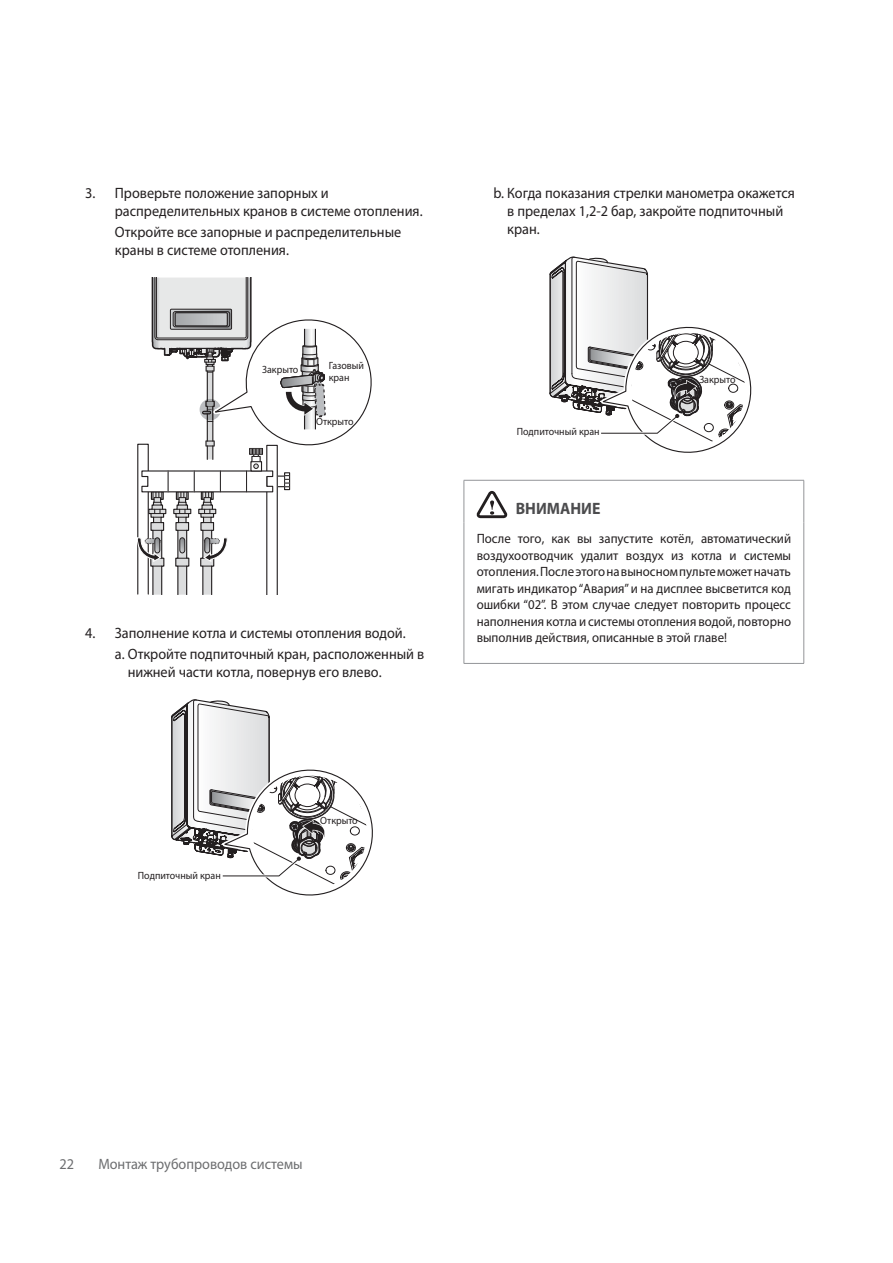
<style>
.page{position:relative;width:893px;height:1263px;background:#fff}
.page>*{position:absolute;margin:0;border:0;box-sizing:border-box;transform-origin:0 0}
.t1{font:700 16.5px "Myriad Pro";color:#4c4c4e;scale:.95 1}
.t2{font:15px/18px "Myriad Pro";color:#231f20;scale:.95 1}
.t3{font:15px "Myriad Pro";color:#6d6e70;scale:.95 1}
.t4{font:13.5px/16.5px "Myriad Pro";color:#231f20;text-align:justify;scale:.95 1}
.t5{font:10.5px/12px "Myriad Pro";color:#231f20;scale:.95 1}
</style>
<div class="page">
<svg style="left:137px;top:278px;width:235px;height:317px"></svg>
<svg style="left:171px;top:699px;width:202px;height:197px"></svg>
<svg style="left:549px;top:257px;width:203px;height:196px"></svg>
<hr style="left:463px;top:480px;width:341px;height:1px;background:#939598">
<hr style="left:463px;top:481px;width:1px;height:41px;background:#939598">
<hr style="left:803px;top:481px;width:1px;height:41px;background:#939598">
<hr style="left:463px;top:522px;width:1px;height:141px;background:#939598">
<hr style="left:803px;top:522px;width:1px;height:141px;background:#939598">
<hr style="left:463px;top:663px;width:341px;height:1px;background:#939598">
<svg style="left:476px;top:491px;width:31px;height:27px"></svg>
<p class="t2" style="left:115px;top:185px;width:325px;text-indent:-30px">3. Проверьте положение запорных и распределительных кранов в системе отопления.</p>
<p class="t2" style="left:115px;top:224px;width:303px">Откройте все запорные и распределительные краны в системе отопления.</p>
<p class="t5" style="left:262px;top:364px;width:40px">Закрыто</p>
<p class="t5" style="left:329px;top:361px;width:39px">Газовый кран</p>
<p class="t5" style="left:316px;top:416px;width:41px">Открыто</p>
<p class="t2" style="left:115px;top:624px;width:327px;line-height:21px;text-indent:-30px">4. Заполнение котла и системы отопления водой.<br>a. Откройте подпиточный кран, расположенный в</p>
<p class="t2" style="left:128px;top:664px;width:269px">нижней части котла, повернув его влево.</p>
<p class="t2" style="left:507px;top:185px;width:304px;text-indent:-14px">b. Когда показания стрелки манометра окажется в пределах 1,2-2 бар, закройте подпиточный кран.</p>
<p class="t5" style="left:517px;top:426px;width:89px">Подпиточный кран</p>
<p class="t5" style="left:699px;top:374px;width:40px">Закрыто</p>
<p class="t1" style="left:515px;top:502px;width:91px">ВНИМАНИЕ</p>
<p class="t4" style="left:476px;top:531px;width:332px">После того, как вы запустите котёл, автоматический воздухоотводчик удалит воздух из котла и системы отопления. После этого на выносном пульте может начать мигать индикатор “Авария” и на дисплее высветится код ошибки “02”. В этом случае следует повторить процесс наполнения котла и системы отопления водой, повторно выполнив действия, описанные в этой главе!</p>
<p class="t5" style="left:138px;top:870px;width:89px">Подпиточный кран</p>
<p class="t5" style="left:320px;top:815px;width:41px">Открыто</p>
<p class="t3" style="left:60px;top:1159px;width:17px">22</p>
<p class="t3" style="left:98px;top:1159px;width:216px">Монтаж трубопроводов системы</p>
</div>
